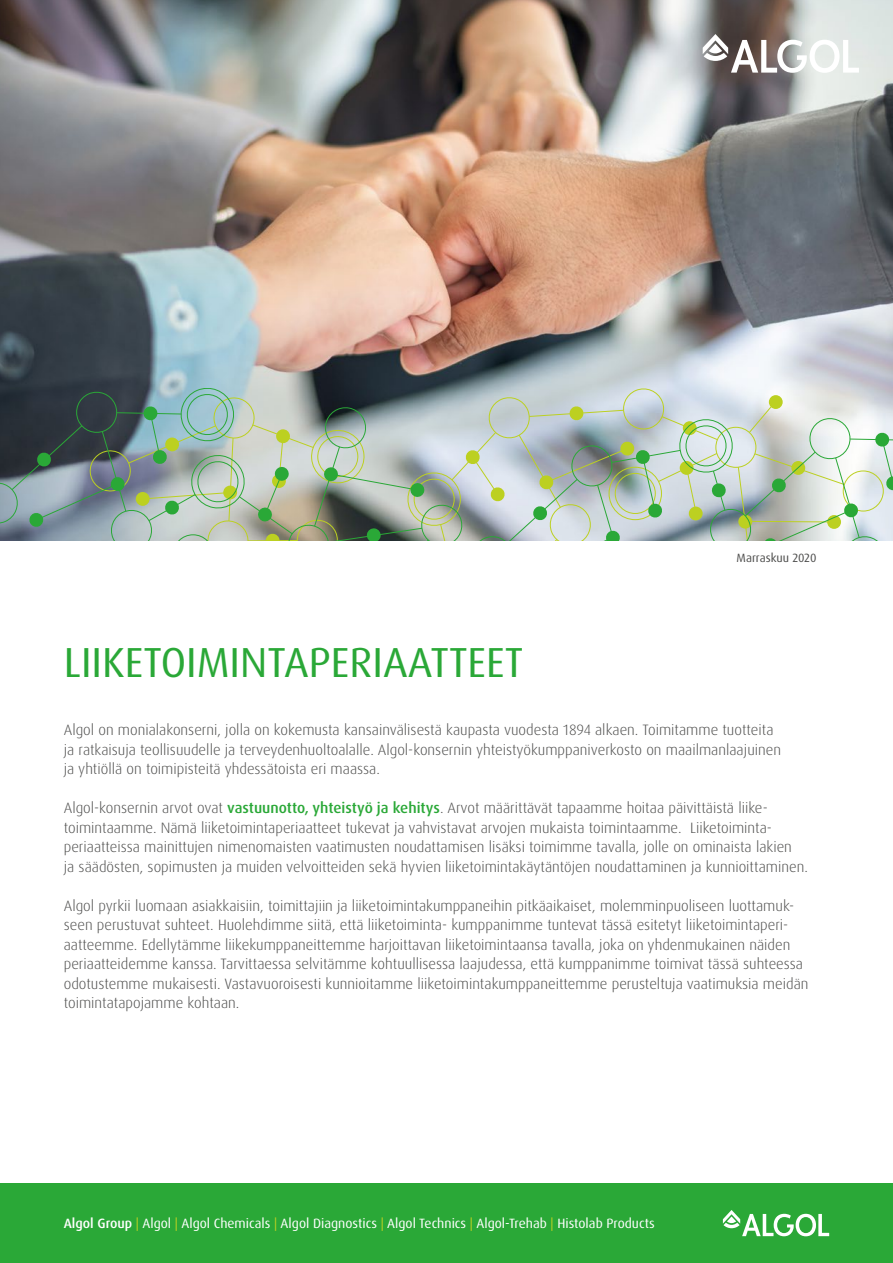
<style>
.page{position:relative;width:893px;height:1263px;background:#fff}
.page>*{position:absolute;margin:0;border:0;box-sizing:border-box;transform-origin:0 0}
.t1{font:42px "Dax Pro";color:#2aa837}
.t2{font:300 15px/19.5px "Dax Pro";color:#4b4b4a}
.t3{font:13.5px "Dax Pro";color:#fff}
.t4{font:12px "Dax Pro";color:#4b4b4a}
.s1{font-weight:500;color:#2aa837}
.s2{font-weight:500}
.s3{color:#bcd021}
</style>
<div class="page">
<img style="left:0;top:0;width:893px;height:388px">
<div style="left:0;top:1183px;width:893px;height:80px;background:#2aa837"></div>
<svg style="left:723px;top:1210px;width:106px;height:26px"></svg>
<svg style="left:703px;top:34px;width:156px;height:39px"></svg>
<hr style="left:248px;top:540px;width:49px;height:1px;background:#bcd021">
<img style="left:0;top:388px;width:893px;height:152px">
<h1 class="t1" style="left:64px;top:635px;width:461px">LIIKETOIMINTAPERIAATTEET</h1>
<p class="t4" style="left:737px;top:550px;width:81px">Marraskuu 2020</p>
<p class="t2" style="left:64px;top:720px;width:719px">Algol on monialakonserni, jolla on kokemusta kansainvälisestä kaupasta vuodesta 1894 alkaen. Toimitamme tuotteita ja ratkaisuja teollisuudelle ja terveydenhuoltoalalle. Algol-konsernin yhteistyökumppaniverkosto on maailmanlaajuinen ja yhtiöllä on toimipisteitä yhdessätoista eri maassa.</p>
<p class="t2" style="left:64px;top:798px;width:746px">Algol-konsernin arvot ovat <span class="s1">vastuunotto, yhteistyö ja kehitys</span>. Arvot määrittävät tapaamme hoitaa päivittäistä liike&shy;toimintaamme. Nämä liiketoimintaperiaatteet tukevat ja vahvistavat arvojen mukaista toimintaamme. Liiketoiminta&shy;periaatteissa mainittujen nimenomaisten vaatimusten noudattamisen lisäksi toimimme tavalla, jolle on ominaista lakien<br>ja säädösten, sopimusten ja muiden velvoitteiden sekä hyvien liiketoimintakäytäntöjen noudattaminen ja kunnioittaminen.</p>
<p class="t2" style="left:64px;top:896px;width:746px">Algol pyrkii luomaan asiakkaisiin, toimittajiin ja liiketoimintakumppaneihin pitkäaikaiset, molemminpuoliseen luottamuk&shy;seen perustuvat suhteet. Huolehdimme siitä, että liiketoiminta- kumppanimme tuntevat tässä esitetyt liiketoimintaperi&shy;aatteemme. Edellytämme liikekumppaneittemme harjoittavan liiketoimintaansa tavalla, joka on yhdenmukainen näiden periaatteidemme kanssa. Tarvittaessa selvitämme kohtuullisessa laajudessa, että kumppanimme toimivat tässä suhteessa odotustemme mukaisesti. Vastavuoroisesti kunnioitamme liiketoimintakumppaneittemme perusteltuja vaatimuksia meidän toimintatapojamme kohtaan.</p>
<p class="t3" style="left:64px;top:1215px;width:592px"><span class="s2">Algol Group</span> <span class="s3">|</span> Algol <span class="s3">|</span> Algol Chemicals <span class="s3">|</span> Algol Diagnostics <span class="s3">|</span> Algol Technics <span class="s3">|</span> Algol-Trehab <span class="s3">|</span> Histolab Products</p>
</div>
